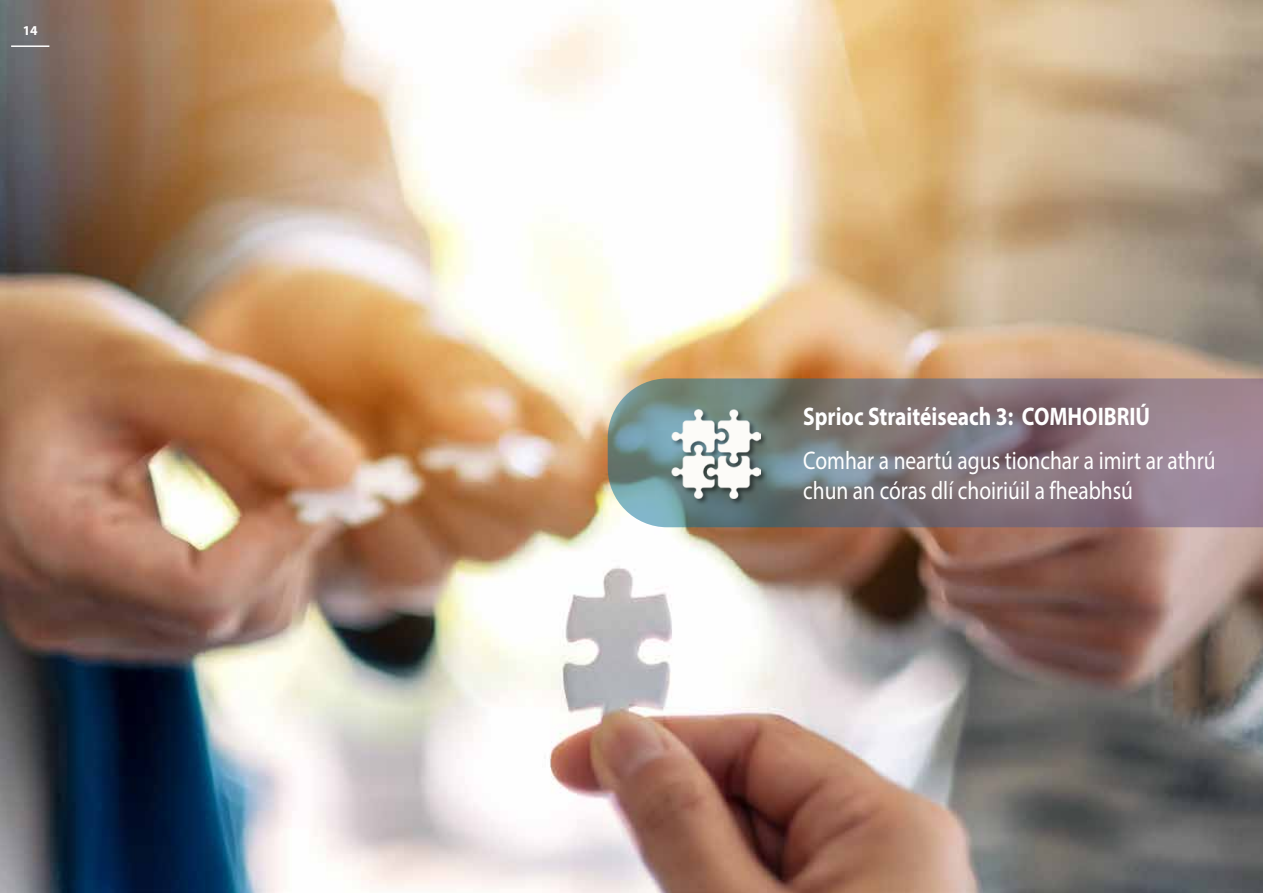
<style>
.page{position:relative;width:1263px;height:893px;background:#fff}
.page>*{position:absolute;margin:0;border:0;box-sizing:border-box;transform-origin:0 0}
.t1{font:25.5px/30.6px "Myriad Pro";color:#fff;scale:.84 1}
.t2{font:700 25.5px "Myriad Pro";color:#fff;scale:.84 1}
.t3{font:700 13.5px "Myriad Pro";color:#fff}
</style>
<div class="page">
<img style="left:0;top:0;width:1263px;height:893px">
<svg style="left:608px;top:378px;width:655px;height:149px;background:#837c83"></svg>
<div style="left:671px;top:408px;width:97px;height:98px;background:#000;opacity:.49"></div>
<img style="left:671px;top:409px;width:90px;height:90px">
<hr style="left:11px;top:45px;width:38px;height:2px;background:#fff">
<p class="t3" style="left:23px;top:21px;width:16px">14</p>
<p class="t2" style="left:803px;top:400px;width:414px">Sprioc Straitéiseach 3: COMHOIBRIÚ</p>
<p class="t1" style="left:803px;top:445px;width:492px">Comhar a neartú agus tionchar a imirt ar athrú chun an córas dlí choiriúil a fheabhsú</p>
</div>
